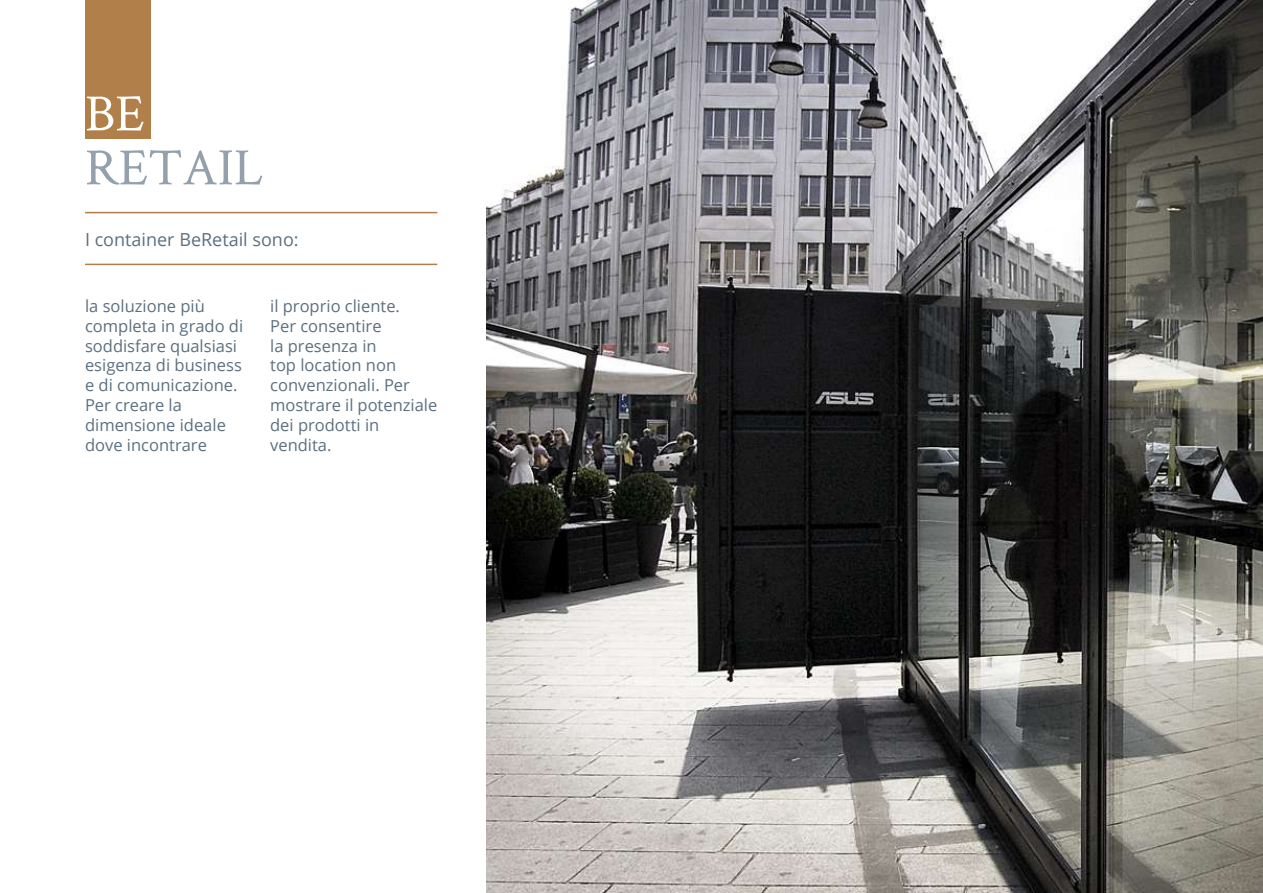
<style>
.page{position:relative;width:1263px;height:893px;background:#fff}
.page>*{position:absolute;margin:0;border:0;box-sizing:border-box;transform-origin:0 0}
.t1{font:52.5px "Crimson Text";color:#94a1ad}
.t2{font:52.5px "Crimson Text";color:#fff}
.t3{font:18px "Open Sans";color:#5c6f7f}
.t4{font:16.5px/19.8px "Open Sans";color:#5c6f7f}
</style>
<div class="page">
<div style="left:86px;top:0;width:65px;height:138px;background:#b17f4a"></div>
<hr style="left:85px;top:264px;width:352px;height:1px;background:#b17f4a">
<hr style="left:85px;top:212px;width:352px;height:1px;background:#b17f4a">
<img style="left:487px;top:0;width:776px;height:893px">
<h1 class="t2" style="left:85px;top:78px;width:61px">BE</h1>
<h1 class="t1" style="left:85px;top:132px;width:179px">RETAIL</h1>
<p class="t3" style="left:85px;top:227px;width:215px">I container BeRetail sono:</p>
<p class="t4" style="left:85px;top:296px;width:160px">la soluzione più completa in grado di soddisfare qualsiasi esigenza di business e di comunicazione.<br>Per creare la dimensione ideale dove incontrare</p>
<p class="t4" style="left:270px;top:296px;width:169px">il proprio cliente.<br>Per consentire<br>la presenza in<br>top location non convenzionali. Per mostrare il potenziale dei prodotti in vendita.</p>
</div>
